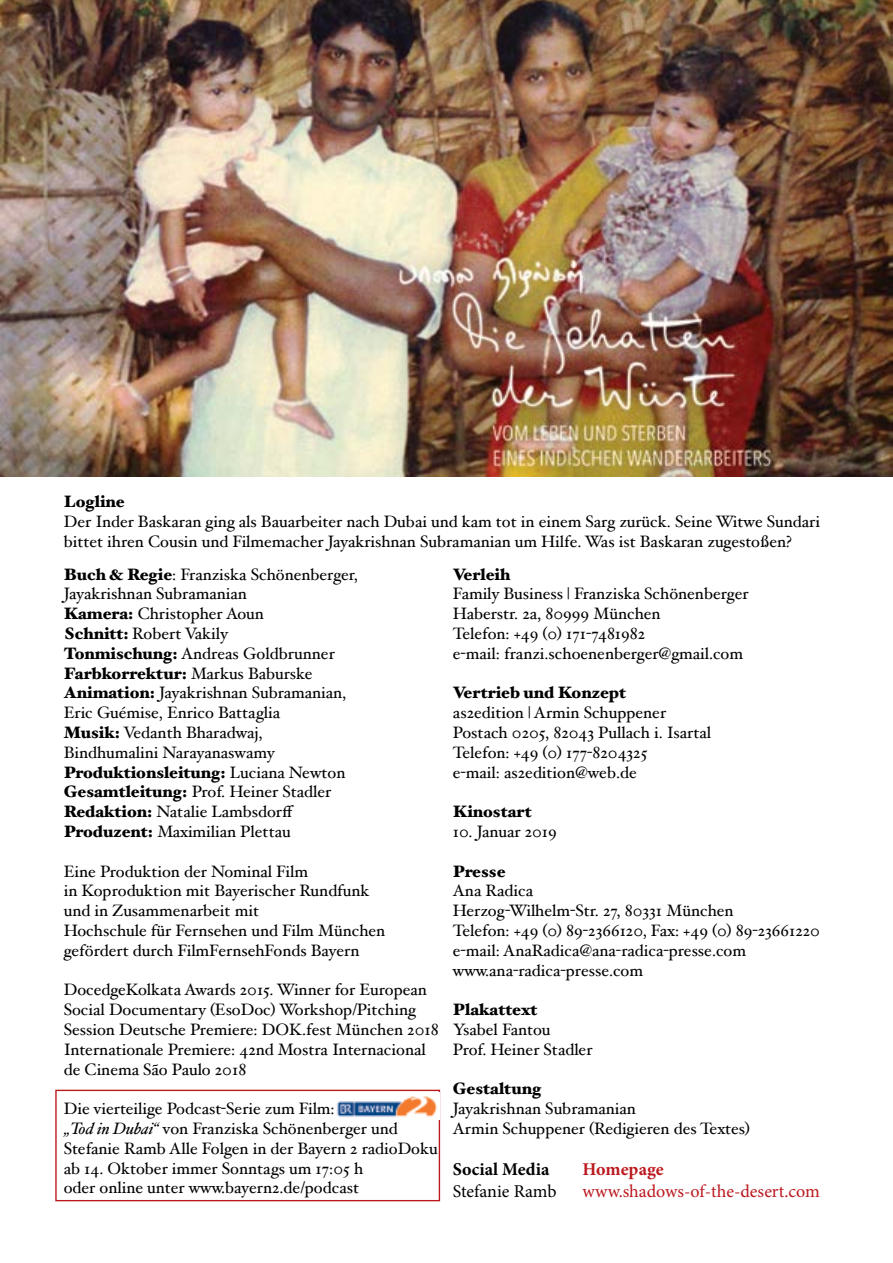
<style>
.page{position:relative;width:893px;height:1263px;background:#fff}
.page>*{position:absolute;margin:0;border:0;box-sizing:border-box;transform-origin:0 0}
.t1{font:18px "Minion Pro";color:#bb171d}
.t2{font:18px "Minion Pro";letter-spacing:-.005em;color:#000}
.t3{font:700 18px "Minion Pro";letter-spacing:.005em;color:#000}
.t4{font:700 18px "Minion Pro";color:#bb171d}
.t5{font:16.5px/19.8px "Hoefler Text";color:#000}
.t6{font:900 16.5px "Hoefler Text";color:#000}
.s1{font-weight:900}
.s2{font-style:italic}
</style>
<div class="page">
<div style="left:55px;top:1090px;width:385px;height:111px;border:1px solid #bb171d"></div>
<img style="left:336px;top:1093px;width:103px;height:26px">
<img style="left:0;top:0;width:893px;height:476px">
<p class="t6" style="left:64px;top:492px;width:63px">Logline</p>
<p class="t5" style="left:64px;top:511px;width:758px">Der Inder Baskaran ging als Bauarbeiter nach Dubai und kam tot in einem Sarg zurück. Seine Witwe Sundari bittet ihren Cousin und Filmemacher Jayakrishnan Subramanian um Hilfe. Was ist Baskaran zugestoßen?</p>
<p class="t6" style="left:453px;top:564px;width:59px">Verleih</p>
<p class="t5" style="left:453px;top:584px;width:297px">Family Business | Franziska Schönenberger Haberstr. 2a, 80999 München<br>Telefon: +49 (0) 171-7481982<br>e-mail: franzi.schoenenberger@gmail.com</p>
<p class="t6" style="left:453px;top:683px;width:175px">Vertrieb und Konzept</p>
<p class="t5" style="left:453px;top:702px;width:260px">as2edition | Armin Schuppener<br>Postach 0205, 82043 Pullach i. Isartal<br>Telefon: +49 (0) 177-8204325<br>e-mail: as2edition@web.de</p>
<p class="t6" style="left:453px;top:802px;width:81px">Kinostart</p>
<p class="t5" style="left:453px;top:821px;width:106px">10. Januar 2019</p>
<p class="t6" style="left:453px;top:861px;width:54px">Presse</p>
<p class="t5" style="left:453px;top:881px;width:369px">Ana Radica<br>Herzog-Wilhelm-Str. 27, 80331 München<br>Telefon: +49 (0) 89-2366120, Fax: +49 (0) 89-23661220 e-mail: AnaRadica@ana-radica-presse.com www.ana-radica-presse.com</p>
<p class="t6" style="left:453px;top:1000px;width:86px">Plakattext</p>
<p class="t5" style="left:453px;top:1019px;width:141px">Ysabel Fantou<br>Prof. Heiner Stadler</p>
<p class="t6" style="left:453px;top:1079px;width:90px">Gestaltung</p>
<p class="t5" style="left:453px;top:1098px;width:299px">Jayakrishnan Subramanian<br>Armin Schuppener (Redigieren des Textes)</p>
<p class="t3" style="left:453px;top:1157px;width:98px">Social Media</p>
<p class="t2" style="left:453px;top:1179px;width:105px">Stefanie Ramb</p>
<p class="t5" style="left:64px;top:564px;width:296px"><span class="s1">Buch &amp; Regie</span>: Franziska Schönenberger,<br>Jayakrishnan Subramanian<br><span class="s1">Kamera:</span> Christopher Aoun<br><span class="s1">Schnitt:</span> Robert Vakily<br><span class="s1">Tonmischung:</span> Andreas Goldbrunner<br><span class="s1">Farbkorrektur:</span> Markus Baburske<br><span class="s1">Animation:</span> Jayakrishnan Subramanian,<br>Eric Guémise, Enrico Battaglia<br><span class="s1">Musik:</span> Vedanth Bharadwaj,<br>Bindhumalini Narayanaswamy<br><span class="s1">Produktionsleitung:</span> Luciana Newton<br><span class="s1">Gesamtleitung:</span> Prof. Heiner Stadler<br><span class="s1">Redaktion:</span> Natalie Lambsdorff<br><span class="s1">Produzent:</span> Maximilian Plettau</p>
<p class="t5" style="left:64px;top:861px;width:323px">Eine Produktion der Nominal Film<br>in Koproduktion mit Bayerischer Rundfunk und in Zusammenarbeit mit<br>Hochschule für Fernsehen und Film München gefördert durch FilmFernsehFonds Bayern</p>
<p class="t5" style="left:64px;top:980px;width:376px">DocedgeKolkata Awards 2015. Winner for European Social Documentary (EsoDoc) Workshop/Pitching Session Deutsche Premiere: DOK.fest München 2018<br>Internationale Premiere: 42nd Mostra Internacional de Cinema São Paulo 2018</p>
<p class="t5" style="left:64px;top:1098px;width:375px">Die vierteilige Podcast-Serie zum Film:<br><span class="s2">„Tod in Dubai“</span> von Franziska Schönenberger und Stefanie Ramb Alle Folgen in der Bayern 2 radioDoku ab 14. Oktober immer Sonntags um 17:05 h<br>oder online unter www.bayern2.de/podcast</p>
<p class="t4" style="left:583px;top:1157px;width:83px">Homepage</p>
<p class="t1" style="left:583px;top:1179px;width:239px">www.shadows-of-the-desert.com</p>
</div>
